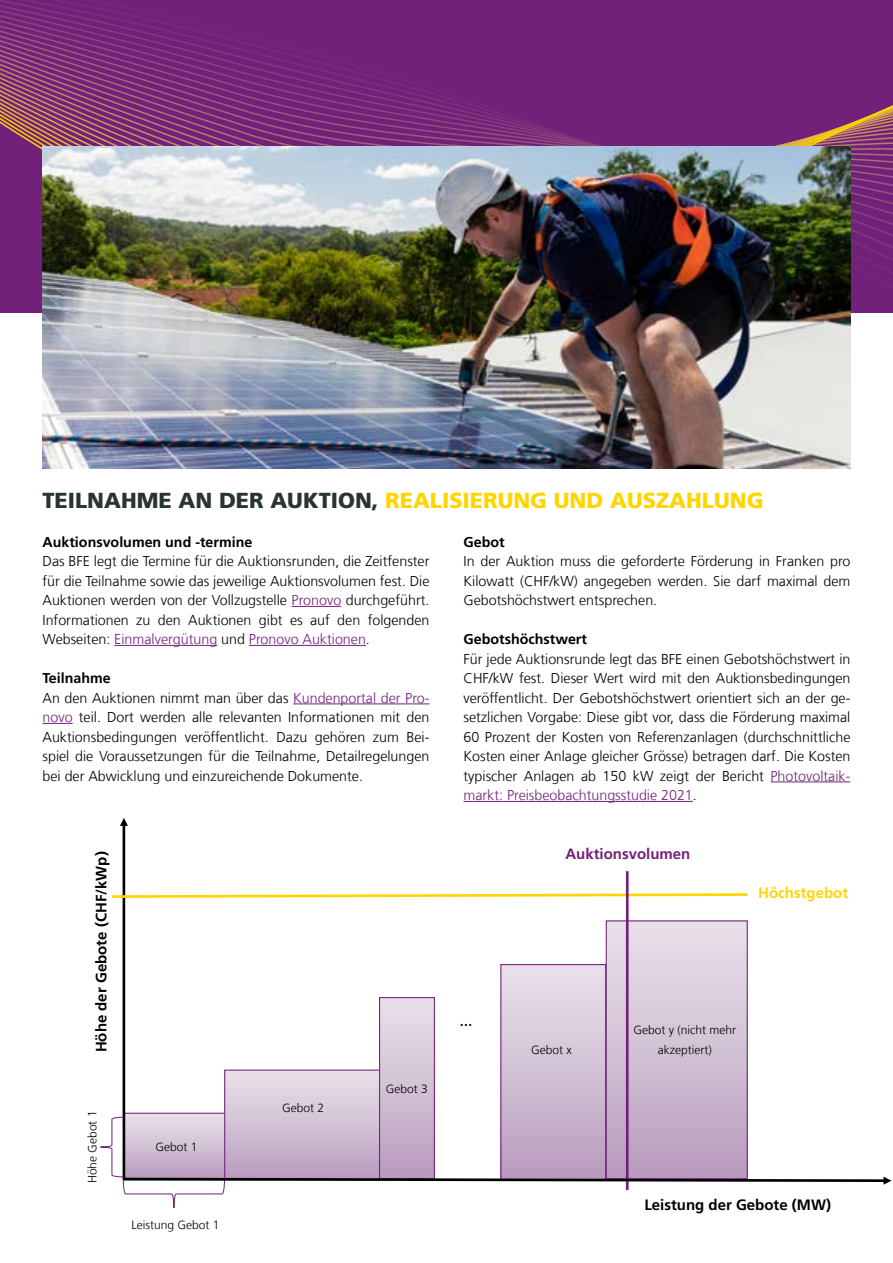
<style>
.page{position:relative;width:893px;height:1263px;background:#fff}
.page>*{position:absolute;margin:0;border:0;box-sizing:border-box;transform-origin:0 0}
.t1{font:900 21.75px "Frutiger LT Com";color:#ffd500}
.t2{font:19.2px "Calibri";color:#000}
.t3{font:700 15px "Frutiger LT Com";color:#000}
.t4{font:700 15px "Frutiger LT Com";color:#72217b}
.t5{font:700 15px "Frutiger LT Com";color:#ffd500}
.t6{font:300 14.25px/19.5px "Frutiger LT Com";color:#000;text-align:justify}
.t7{font:700 14.25px "Frutiger LT Com";color:#000}
.t8{font:300 12px "Frutiger LT Com";color:#000}
.s1{color:#283534}
.s2{color:#72217b}
.s3{font-weight:700}
</style>
<div class="page">
<div style="left:124px;top:1113px;width:101px;height:66px;background:#e7dee8"></div>
<div style="left:123px;top:1113px;width:102px;height:66px;border:1px solid #72217b"></div>
<hr style="left:123px;top:824px;width:2px;height:356px;background:#000">
<svg style="left:120px;top:818px;width:8px;height:8px"></svg>
<svg style="left:112px;top:892px;width:636px;height:7px"></svg>
<div style="left:225px;top:1070px;width:155px;height:110px;background:linear-gradient(to right,#dfd3e1,#dfd3e1)"></div>
<svg style="left:381px;top:999px;width:52px;height:118px"></svg>
<div style="left:379px;top:997px;width:56px;height:182px;border:1px solid #72217b"></div>
<svg style="left:502px;top:966px;width:102px;height:151px"></svg>
<div style="left:500px;top:964px;width:106px;height:216px;border:1px solid #72217b"></div>
<svg style="left:608px;top:922px;width:138px;height:195px"></svg>
<div style="left:606px;top:920px;width:142px;height:259px;border:1px solid #72217b"></div>
<hr style="left:626px;top:871px;width:3px;height:319px;background:#72217b">
<svg style="left:100px;top:1117px;width:791px;height:91px"></svg>
<svg style="left:0;top:0;width:893px;height:313px"></svg>
<hr style="left:292px;top:606px;width:49px;height:1px;background:#72217b">
<hr style="left:114px;top:645px;width:103px;height:1px;background:#72217b">
<hr style="left:249px;top:645px;width:117px;height:1px;background:#72217b">
<hr style="left:293px;top:703px;width:136px;height:1px;background:#72217b">
<hr style="left:43px;top:723px;width:30px;height:1px;background:#72217b">
<hr style="left:770px;top:781px;width:80px;height:1px;background:#72217b">
<hr style="left:463px;top:801px;width:230px;height:1px;background:#72217b">
<img style="left:43px;top:147px;width:807px;height:322px">
<h1 class="t1" style="left:43px;top:487px;width:722px"><span class="s1">TEILNAHME AN DER AUKTION,</span> REALISIERUNG UND AUSZAHLUNG</h1>
<p class="t7" style="left:43px;top:533px;width:211px">Auktionsvolumen und -termine</p>
<p class="t6" style="left:43px;top:552px;width:388px">Das BFE legt die Termine für die Auktionsrunden, die Zeitfenster für die Teilnahme sowie das jeweilige Auktionsvolumen fest. Die Auktionen werden von der Vollzugstelle <span class="s2">Pronovo</span> durchgeführt.<br>Informationen zu den Auktionen gibt es auf den folgenden Webseiten: <span class="s2">Einmalvergütung</span> und <span class="s2">Pronovo Auktionen</span>.</p>
<p class="t6" style="left:43px;top:669px;width:388px;text-align:left"><span class="s3">Teilnahme<br></span>An den Auktionen nimmt man über das <span class="s2">Kundenportal der Pro&shy;novo</span> teil. Dort werden alle relevanten Informationen mit den Auktionsbedingungen veröffentlicht. Dazu gehören zum Bei&shy;spiel die Voraussetzungen für die Teilnahme, Detailregelungen bei der Abwicklung und einzureichende Dokumente.</p>
<p class="t3" style="left:92px;top:1052px;width:202px;rotate:-90deg">Höhe der Gebote (CHF/kWp)</p>
<p class="t8" style="left:85px;top:1183px;width:74px;rotate:-90deg">Höhe Gebot 1</p>
<p class="t8" style="left:155px;top:1140px;width:44px">Gebot 1</p>
<p class="t8" style="left:131px;top:1218px;width:90px">Leistung Gebot 1</p>
<p class="t8" style="left:282px;top:1101px;width:44px">Gebot 2</p>
<p class="t8" style="left:386px;top:1082px;width:44px">Gebot 3</p>
<p class="t7" style="left:463px;top:533px;width:43px">Gebot</p>
<p class="t6" style="left:463px;top:552px;width:388px">In der Auktion muss die geforderte Förderung in Franken pro Kilowatt (CHF/kW) angegeben werden. Sie darf maximal dem Gebotshöchstwert entsprechen.</p>
<p class="t7" style="left:463px;top:631px;width:125px">Gebotshöchstwert</p>
<p class="t6" style="left:463px;top:649px;width:388px">Für jede Auktionsrunde legt das BFE einen Gebotshöchstwert in CHF/kW fest. Dieser Wert wird mit den Auktionsbedingungen veröffentlicht. Der Gebotshöchstwert orientiert sich an der ge&shy;setzlichen Vorgabe: Diese gibt vor, dass die Förderung maximal 60 Prozent der Kosten von Referenzanlagen (durchschnittliche Kosten einer Anlage gleicher Grösse) betragen darf. Die Kosten typischer Anlagen ab 150 kW zeigt der Bericht <span class="s2">Photovoltaik&shy;markt: Preisbeobachtungsstudie 2021</span>.</p>
<h2 class="t2" style="left:460px;top:1006px;width:15px">…</h2>
<p class="t4" style="left:565px;top:845px;width:127px">Auktionsvolumen</p>
<p class="t5" style="left:758px;top:884px;width:91px">Höchstgebot</p>
<p class="t8" style="left:633px;top:1023px;width:104px">Gebot y (nicht mehr</p>
<p class="t8" style="left:531px;top:1043px;width:42px">Gebot x</p>
<p class="t8" style="left:658px;top:1043px;width:55px">akzeptiert)</p>
<p class="t3" style="left:644px;top:1196px;width:188px">Leistung der Gebote (MW)</p>
</div>
